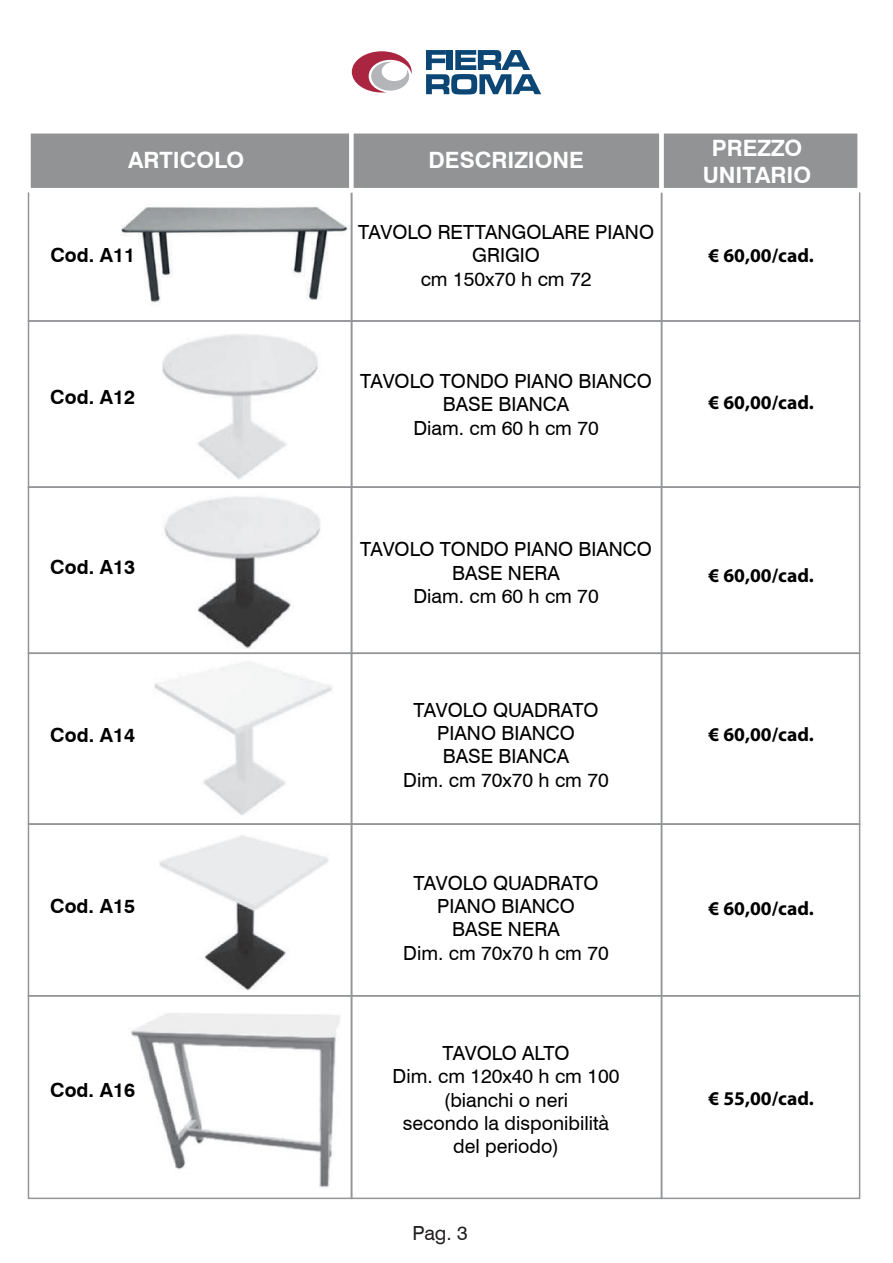
<style>
.page{position:relative;width:893px;height:1263px;background:#fff}
.page>*{position:absolute;margin:0;border:0;box-sizing:border-box;transform-origin:0 0}
.t1{font:700 22.5px/27px "Swiss 721 BT";color:#fff;text-align:center}
.t2{font:19.5px/23.4px "Swiss 721 BT";color:#000001;text-align:center}
.t3{font:700 19.5px "Myriad Pro";color:#000001}
.t4{font:700 19.5px "Swiss 721 BT";color:#000001}
.t5{font:19.5px "Swiss 721 BT";color:#231f20}
</style>
<div class="page">
<img style="left:131px;top:1013px;width:209px;height:175px">
<img style="left:154px;top:662px;width:178px;height:153px">
<img style="left:164px;top:496px;width:157px;height:153px">
<img style="left:162px;top:334px;width:156px;height:145px">
<img style="left:121px;top:206px;width:228px;height:99px">
<svg style="left:352px;top:51px;width:60px;height:42px"></svg>
<svg style="left:426px;top:50px;width:115px;height:45px"></svg>
<div style="left:351px;top:189px;width:311px;height:133px;border:2px solid #939598"></div>
<div style="left:661px;top:189px;width:199px;height:133px;border:2px solid #939598"></div>
<div style="left:26px;top:129px;width:328px;height:63px;background:#929394;border:4px solid #fff"></div>
<div style="left:349px;top:129px;width:315px;height:63px;background:#929394;border:4px solid #fff"></div>
<div style="left:659px;top:129px;width:203px;height:63px;background:#929394;border:4px solid #fff"></div>
<div style="left:28px;top:320px;width:324px;height:168px;border:2px solid #939598"></div>
<div style="left:351px;top:320px;width:311px;height:168px;border:2px solid #939598"></div>
<div style="left:661px;top:320px;width:199px;height:168px;border:2px solid #939598"></div>
<div style="left:28px;top:486px;width:324px;height:168px;border:2px solid #939598"></div>
<div style="left:351px;top:486px;width:311px;height:168px;border:2px solid #939598"></div>
<div style="left:661px;top:486px;width:199px;height:168px;border:2px solid #939598"></div>
<div style="left:28px;top:653px;width:324px;height:172px;border:2px solid #939598"></div>
<div style="left:351px;top:653px;width:311px;height:172px;border:2px solid #939598"></div>
<div style="left:661px;top:653px;width:199px;height:172px;border:2px solid #939598"></div>
<div style="left:28px;top:823px;width:324px;height:174px;border:2px solid #939598"></div>
<div style="left:351px;top:823px;width:311px;height:174px;border:2px solid #939598"></div>
<div style="left:661px;top:823px;width:199px;height:174px;border:2px solid #939598"></div>
<img style="left:159px;top:835px;width:170px;height:156px">
<div style="left:28px;top:995px;width:324px;height:204px;border:2px solid #939598"></div>
<div style="left:351px;top:995px;width:311px;height:204px;border:2px solid #939598"></div>
<div style="left:661px;top:995px;width:199px;height:204px;border:2px solid #939598"></div>
<p class="t1" style="left:128px;top:146px;width:118px">ARTICOLO</p>
<p class="t1" style="left:429px;top:146px;width:157px">DESCRIZIONE</p>
<p class="t1" style="left:703px;top:134px;width:110px">PREZZO<br>UNITARIO</p>
<p class="t4" style="left:50px;top:244px;width:86px">Cod. A11</p>
<p class="t4" style="left:50px;top:385px;width:86px">Cod. A12</p>
<p class="t4" style="left:50px;top:555px;width:86px">Cod. A13</p>
<p class="t4" style="left:50px;top:723px;width:86px">Cod. A14</p>
<p class="t4" style="left:50px;top:894px;width:86px">Cod. A15</p>
<p class="t4" style="left:50px;top:1078px;width:86px">Cod. A16</p>
<p class="t2" style="left:358px;top:220px;width:297px">TAVOLO RETTANGOLARE PIANO<br>GRIGIO<br>cm 150x70 h cm 72</p>
<p class="t2" style="left:360px;top:369px;width:293px">TAVOLO TONDO PIANO BIANCO<br>BASE BIANCA<br>Diam. cm 60 h cm 70</p>
<p class="t2" style="left:360px;top:537px;width:293px">TAVOLO TONDO PIANO BIANCO<br>BASE NERA<br>Diam. cm 60 h cm 70</p>
<p class="t2" style="left:403px;top:698px;width:207px">TAVOLO QUADRATO<br>PIANO BIANCO<br>BASE BIANCA<br>Dim. cm 70x70 h cm 70</p>
<p class="t2" style="left:403px;top:871px;width:207px">TAVOLO QUADRATO<br>PIANO BIANCO<br>BASE NERA<br>Dim. cm 70x70 h cm 70</p>
<p class="t2" style="left:392px;top:1041px;width:228px">TAVOLO ALTO<br>Dim. cm 120x40 h cm 100 (bianchi o neri<br>secondo la disponibilità del periodo)</p>
<p class="t5" style="left:413px;top:1221px;width:57px">Pag. 3</p>
<p class="t3" style="left:708px;top:242px;width:107px">€ 60,00/cad.</p>
<p class="t3" style="left:708px;top:390px;width:107px">€ 60,00/cad.</p>
<p class="t3" style="left:708px;top:562px;width:107px">€ 60,00/cad.</p>
<p class="t3" style="left:708px;top:721px;width:107px">€ 60,00/cad.</p>
<p class="t3" style="left:708px;top:896px;width:107px">€ 60,00/cad.</p>
<p class="t3" style="left:708px;top:1085px;width:107px">€ 55,00/cad.</p>
</div>
